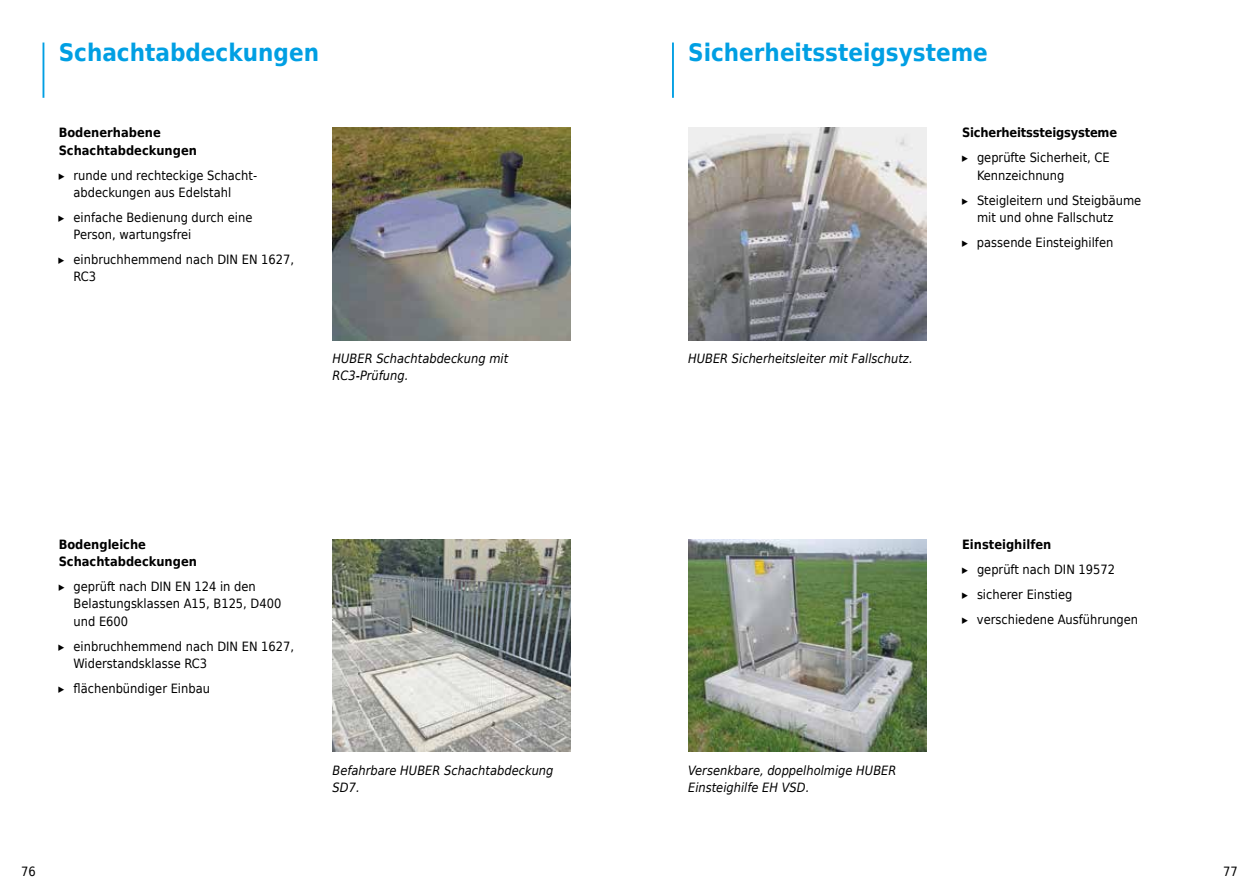
<style>
.page{position:relative;width:1259px;height:893px;background:#fff}
.page>*{position:absolute;margin:0;border:0;box-sizing:border-box;transform-origin:0 0}
.t1{font:700 24px "Huber Tec";color:#009fe3}
.t2{font:12.75px/17.2px "Huber Tec";color:#000}
.t3{font:italic 12.75px/17.2px "Huber Tec";color:#000}
.t4{font:700 12.75px/17.2px "Huber Tec";color:#000}
</style>
<div class="page">
<hr style="left:43px;top:43px;width:1px;height:55px;background:#009fe3">
<img style="left:333px;top:539px;width:238px;height:213px">
<img style="left:333px;top:128px;width:238px;height:212px">
<hr style="left:672px;top:43px;width:2px;height:55px;background:#009fe3">
<img style="left:688px;top:539px;width:238px;height:213px">
<img style="left:688px;top:128px;width:238px;height:212px">
<h1 class="t1" style="left:59px;top:33px;width:262px">Schachtabdeckungen</h1>
<p class="t4" style="left:59px;top:124px;width:140px">Bodenerhabene<br>Schachtabdeckungen</p>
<p class="t2" style="left:74px;top:166px;width:185px;text-indent:-15px">▸ runde und rechteckige Schacht&shy;abdeckungen aus Edelstahl</p>
<p class="t2" style="left:74px;top:208px;width:180px;text-indent:-15px">▸ einfache Bedienung durch eine<br>Person, wartungsfrei</p>
<p class="t2" style="left:74px;top:250px;width:222px;text-indent:-15px">▸ einbruchhemmend nach DIN EN 1627,<br>RC3</p>
<p class="t3" style="left:332px;top:350px;width:177px">HUBER Schachtabdeckung mit<br>RC3-Prüfung.</p>
<p class="t4" style="left:59px;top:535px;width:140px">Bodengleiche<br>Schachtabdeckungen</p>
<p class="t2" style="left:74px;top:577px;width:209px;text-indent:-15px">▸ geprüft nach DIN EN 124 in den<br>Belastungsklassen A15, B125, D400 und E600</p>
<p class="t2" style="left:74px;top:637px;width:222px;text-indent:-15px">▸ einbruchhemmend nach DIN EN 1627,<br>Widerstandsklasse RC3</p>
<p class="t2" style="left:59px;top:679px;width:153px">▸ flächenbündiger Einbau</p>
<p class="t3" style="left:332px;top:762px;width:222px">Befahrbare HUBER Schachtabdeckung<br>SD7.</p>
<h1 class="t1" style="left:688px;top:33px;width:301px">Sicherheitssteigsysteme</h1>
<p class="t3" style="left:688px;top:350px;width:226px">HUBER Sicherheitsleiter mit Fallschutz.</p>
<p class="t4" style="left:962px;top:124px;width:156px">Sicherheitssteigsysteme</p>
<p class="t2" style="left:977px;top:148px;width:134px;text-indent:-15px">▸ geprüfte Sicherheit, CE<br>Kennzeichnung</p>
<p class="t2" style="left:977px;top:191px;width:166px;text-indent:-15px">▸ Steigleitern und Steigbäume mit und ohne Fallschutz</p>
<p class="t2" style="left:962px;top:233px;width:153px">▸ passende Einsteighilfen</p>
<p class="t3" style="left:688px;top:762px;width:210px">Versenkbare, doppelholmige HUBER<br>Einsteighilfe EH VSD.</p>
<p class="t4" style="left:962px;top:535px;width:91px">Einsteighilfen</p>
<p class="t2" style="left:962px;top:556px;width:178px;line-height:25px">▸ geprüft nach DIN 19572<br>▸ sicherer Einstieg<br>▸ verschiedene Ausführungen</p>
<p class="t2" style="left:21px;top:862px;width:16px">76</p>
<p class="t2" style="left:1223px;top:862px;width:16px">77</p>
</div>
